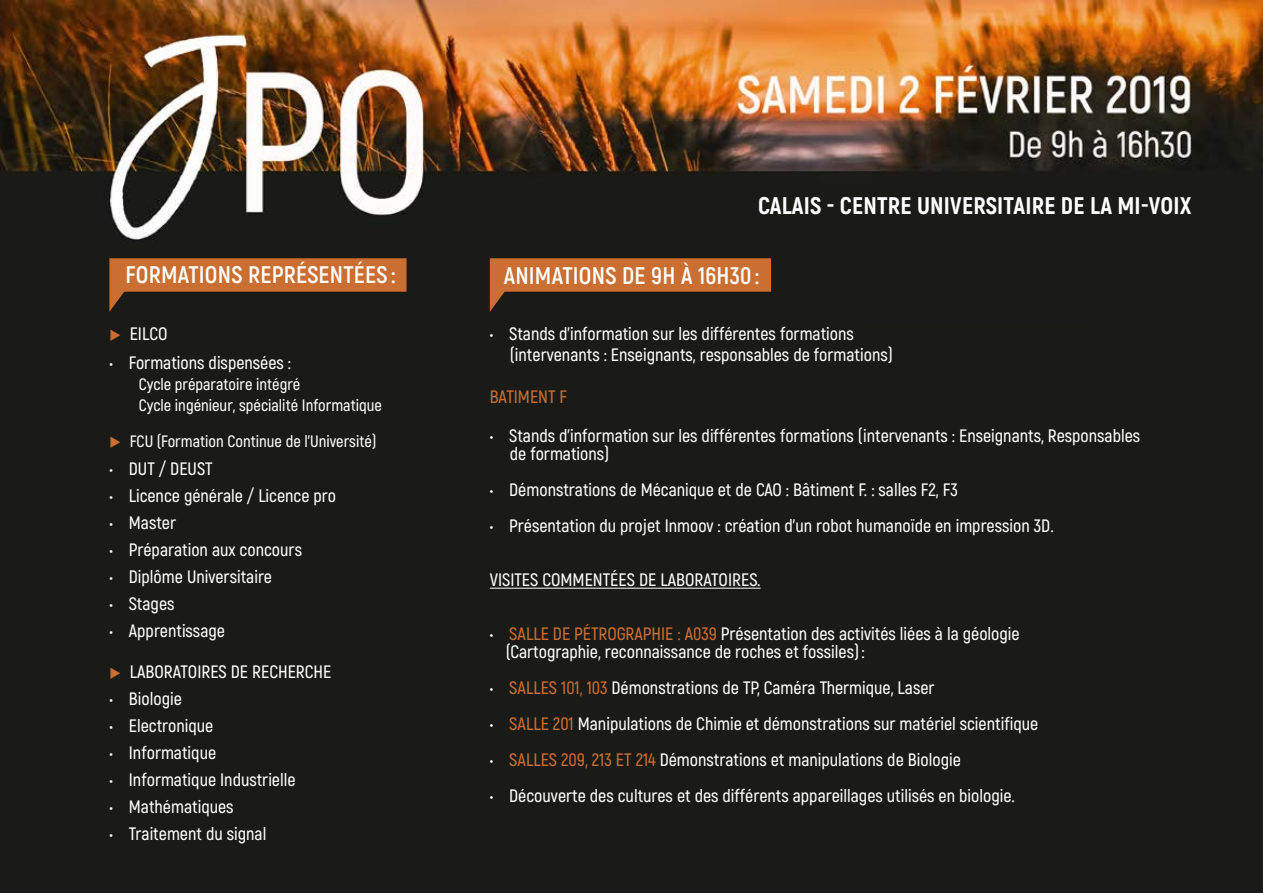
<style>
.page{position:relative;width:1263px;height:893px;background:#fff}
.page>*{position:absolute;margin:0;border:0;box-sizing:border-box;transform-origin:0 0}
.t1{font:700 24px "Akrobat";letter-spacing:.01em;color:#fff}
.t2{font:800 24px "Akrobat";letter-spacing:.01em;color:#fff}
.t3{font:600 18px/18px "Akrobat";color:#fff}
.t4{font:600 18px "Akrobat";color:#cb6e31}
.t5{font:600 16.5px/21px "Akrobat";color:#fff}
.s1{color:#cb6e31}
</style>
<div class="page">
<img style="left:0;top:0;width:1263px;height:893px">
<svg style="left:109px;top:258px;width:297px;height:54px;background:#894f26"></svg>
<svg style="left:490px;top:258px;width:281px;height:54px;background:#894f26"></svg>
<hr style="left:490px;top:588px;width:271px;height:1px;background:#fff">
<div style="left:854px;top:234px;width:234px;height:89px;background:#1a1b18"></div>
<h1 class="t2" style="left:758px;top:190px;width:435px">CALAIS - CENTRE UNIVERSITAIRE DE LA MI-VOIX</h1>
<h1 class="t1" style="left:125px;top:260px;width:272px">FORMATIONS REPRÉSENTÉES :</h1>
<h1 class="t1" style="left:504px;top:261px;width:257px">ANIMATIONS DE 9H À 16H30 :</h1>
<p class="t3" style="left:109px;top:325px;width:60px"><span class="s1">◆</span> EILCO</p>
<p class="t3" style="left:109px;top:353px;width:183px">• Formations dispensées :</p>
<p class="t5" style="left:139px;top:374px;width:245px">Cycle préparatoire intégré<br>Cycle ingénieur, spécialité Informatique</p>
<p class="t5" style="left:109px;top:431px;width:269px"><span class="s1">◆</span> FCU (Formation Continue de l’Université)</p>
<p class="t3" style="left:109px;top:460px;width:105px">• DUT / DEUST</p>
<p class="t3" style="left:109px;top:487px;width:228px">• Licence générale / Licence pro</p>
<p class="t3" style="left:109px;top:514px;width:68px">• Master</p>
<p class="t3" style="left:109px;top:541px;width:194px">• Préparation aux concours</p>
<p class="t3" style="left:109px;top:568px;width:164px">• Diplôme Universitaire</p>
<p class="t3" style="left:109px;top:595px;width:67px">• Stages</p>
<p class="t3" style="left:109px;top:622px;width:117px">• Apprentissage</p>
<p class="t3" style="left:109px;top:663px;width:224px"><span class="s1">◆</span> LABORATOIRES DE RECHERCHE</p>
<p class="t3" style="left:109px;top:690px;width:74px">• Biologie</p>
<p class="t3" style="left:109px;top:717px;width:105px">• Electronique</p>
<p class="t3" style="left:109px;top:744px;width:108px">• Informatique</p>
<p class="t3" style="left:109px;top:771px;width:188px">• Informatique Industrielle</p>
<p class="t3" style="left:109px;top:798px;width:126px">• Mathématiques</p>
<p class="t3" style="left:109px;top:825px;width:158px">• Traitement du signal</p>
<p class="t3" style="left:510px;top:324px;width:385px;line-height:21px;text-indent:-20px">• Stands d’information sur les différentes formations (intervenants : Enseignants, responsables de formations)</p>
<p class="t4" style="left:490px;top:386px;width:79px">BATIMENT F</p>
<p class="t3" style="left:510px;top:427px;width:632px;text-indent:-20px">• Stands d’information sur les différentes formations (intervenants : Enseignants, Responsables de formations)</p>
<p class="t3" style="left:490px;top:481px;width:469px">• Démonstrations de Mécanique et de CAO : Bâtiment F. : salles F2, F3</p>
<p class="t3" style="left:490px;top:517px;width:565px">• Présentation du projet Inmoov : création d’un robot humanoïde en impression 3D.</p>
<p class="t3" style="left:490px;top:571px;width:272px">VISITES COMMENTÉES DE LABORATOIRES.</p>
<p class="t3" style="left:506px;top:625px;width:515px;text-indent:-16px">• <span class="s1">SALLE DE PÉTROGRAPHIE : A039</span> Présentation des activités liées à la géologie (Cartographie, reconnaissance de roches et fossiles):</p>
<p class="t3" style="left:490px;top:679px;width:446px">• <span class="s1">SALLES 101, 103</span> Démonstrations de TP, Caméra Thermique, Laser</p>
<p class="t3" style="left:490px;top:715px;width:550px">• <span class="s1">SALLE 201</span> Manipulations de Chimie et démonstrations sur matériel scientifique</p>
<p class="t3" style="left:490px;top:751px;width:472px">• <span class="s1">SALLES 209, 213 ET 214</span> Démonstrations et manipulations de Biologie</p>
<p class="t3" style="left:490px;top:787px;width:527px">• Découverte des cultures et des différents appareillages utilisés en biologie.</p>
</div>
